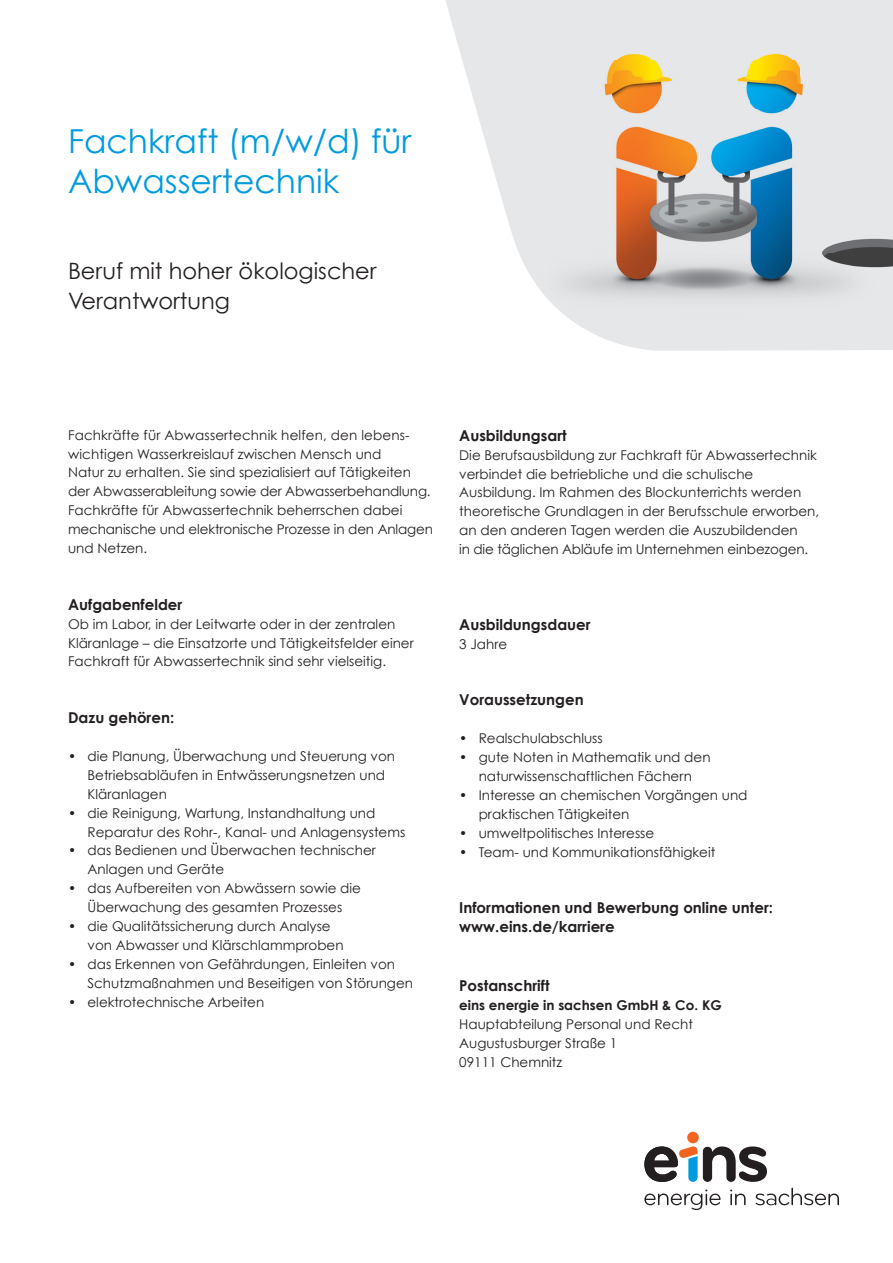
<style>
.page{position:relative;width:893px;height:1263px;background:#fff}
.page>*{position:absolute;margin:0;border:0;box-sizing:border-box;transform-origin:0 0}
.t1{font:33px/39.6px "Century Gothic";color:#009bde}
.t2{font:22.5px/30px "Century Gothic";color:#231f20}
.t3{font:700 15px/18.9px "Century Gothic";color:#231f20}
.t4{font:13.5px/18.9px "Century Gothic";color:#231f20}
.t5{font:700 13.5px "Century Gothic";color:#231f20}
</style>
<div class="page">
<div style="left:687px;top:1132px;width:12px;height:11px;background:#f36421;border-radius:50%"></div>
<svg style="left:644px;top:1146px;width:123px;height:36px"></svg>
<svg style="left:644px;top:1188px;width:195px;height:22px"></svg>
<svg style="left:446px;top:0;width:447px;height:351px"></svg>
<div style="left:449px;top:13px;width:444px;height:48px;background:#e6e7e9"></div>
<img style="left:463px;top:61px;width:430px;height:48px">
<img style="left:476px;top:109px;width:417px;height:49px">
<img style="left:490px;top:157px;width:9px;height:33px">
<img style="left:499px;top:157px;width:394px;height:49px">
<img style="left:504px;top:206px;width:389px;height:48px">
<img style="left:519px;top:254px;width:374px;height:48px">
<img style="left:551px;top:302px;width:49px;height:35px">
<div style="left:600px;top:302px;width:293px;height:48px;background:#e6e7e9"></div>
<h1 class="t1" style="left:68px;top:121px;width:345px">Fachkraft (m/w/d) für<br>Abwassertechnik</h1>
<h2 class="t2" style="left:68px;top:256px;width:310px">Beruf mit hoher ökologischer<br>Verantwortung</h2>
<p class="t4" style="left:68px;top:425px;width:367px">Fachkräfte für Abwassertechnik helfen, den lebens&shy;wichtigen Wasserkreislauf zwischen Mensch und<br>Natur zu erhalten. Sie sind spezialisiert auf Tätigkeiten der Abwasserableitung sowie der Abwasserbehandlung.<br>Fachkräfte für Abwassertechnik beherrschen dabei mechanische und elektronische Prozesse in den Anlagen und Netzen.</p>
<p class="t3" style="left:68px;top:594px;width:116px">Aufgabenfelder</p>
<p class="t4" style="left:68px;top:615px;width:347px">Ob im Labor, in der Leitwarte oder in der zentralen<br>Kläranlage – die Einsatzorte und Tätigkeitsfelder einer<br>Fachkraft für Abwassertechnik sind sehr vielseitig.</p>
<p class="t3" style="left:68px;top:708px;width:108px">Dazu gehören:</p>
<p class="t4" style="left:88px;top:746px;width:309px;text-indent:-19px">• die Planung, Überwachung und Steuerung von<br>Betriebsabläufen in Entwässerungsnetzen und<br>Kläranlagen</p>
<p class="t4" style="left:88px;top:803px;width:319px;text-indent:-19px">• die Reinigung, Wartung, Instandhaltung und<br>Reparatur des Rohr-, Kanal- und Anlagensystems</p>
<p class="t4" style="left:88px;top:841px;width:290px;text-indent:-19px">• das Bedienen und Überwachen technischer<br>Anlagen und Geräte</p>
<p class="t4" style="left:68px;top:879px;width:294px;text-align:center">• das Aufbereiten von Abwässern sowie die<br>Überwachung des gesamten Prozesses</p>
<p class="t4" style="left:88px;top:916px;width:258px;text-indent:-19px">• die Qualitätssicherung durch Analyse von Abwasser und Klärschlammproben</p>
<p class="t4" style="left:88px;top:954px;width:327px;text-indent:-19px">• das Erkennen von Gefährdungen, Einleiten von<br>Schutzmaßnahmen und Beseitigen von Störungen</p>
<p class="t4" style="left:68px;top:992px;width:198px">• elektrotechnische Arbeiten</p>
<p class="t3" style="left:459px;top:425px;width:109px">Ausbildungsart</p>
<p class="t4" style="left:459px;top:445px;width:361px">Die Berufsausbildung zur Fachkraft für Abwassertechnik verbindet die betriebliche und die schulische Ausbildung. Im Rahmen des Blockunterrichts werden theoretische Grundlagen in der Berufsschule erworben, an den anderen Tagen werden die Auszubildenden<br>in die täglichen Abläufe im Unternehmen einbezogen.</p>
<p class="t3" style="left:459px;top:614px;width:133px">Ausbildungsdauer</p>
<p class="t4" style="left:459px;top:634px;width:49px">3 Jahre</p>
<p class="t3" style="left:459px;top:690px;width:126px">Voraussetzungen</p>
<p class="t4" style="left:459px;top:729px;width:145px">• Realschulabschluss</p>
<p class="t4" style="left:459px;top:747px;width:253px;text-align:center">• gute Noten in Mathematik und den naturwissenschaftlichen Fächern</p>
<p class="t4" style="left:479px;top:785px;width:270px;text-indent:-19px">• Interesse an chemischen Vorgängen und praktischen Tätigkeiten</p>
<p class="t4" style="left:459px;top:823px;width:196px">• umweltpolitisches Interesse</p>
<p class="t4" style="left:459px;top:842px;width:258px">• Team- und Kommunikationsfähigkeit</p>
<p class="t3" style="left:459px;top:898px;width:315px">Informationen und Bewerbung online unter: www.eins.de/karriere</p>
<p class="t3" style="left:459px;top:976px;width:92px">Postanschrift</p>
<p class="t5" style="left:459px;top:997px;width:264px">eins energie in sachsen GmbH &amp; Co. KG</p>
<p class="t4" style="left:459px;top:1015px;width:235px">Hauptabteilung Personal und Recht<br>Augustusburger Straße 1<br>09111 Chemnitz</p>
</div>
